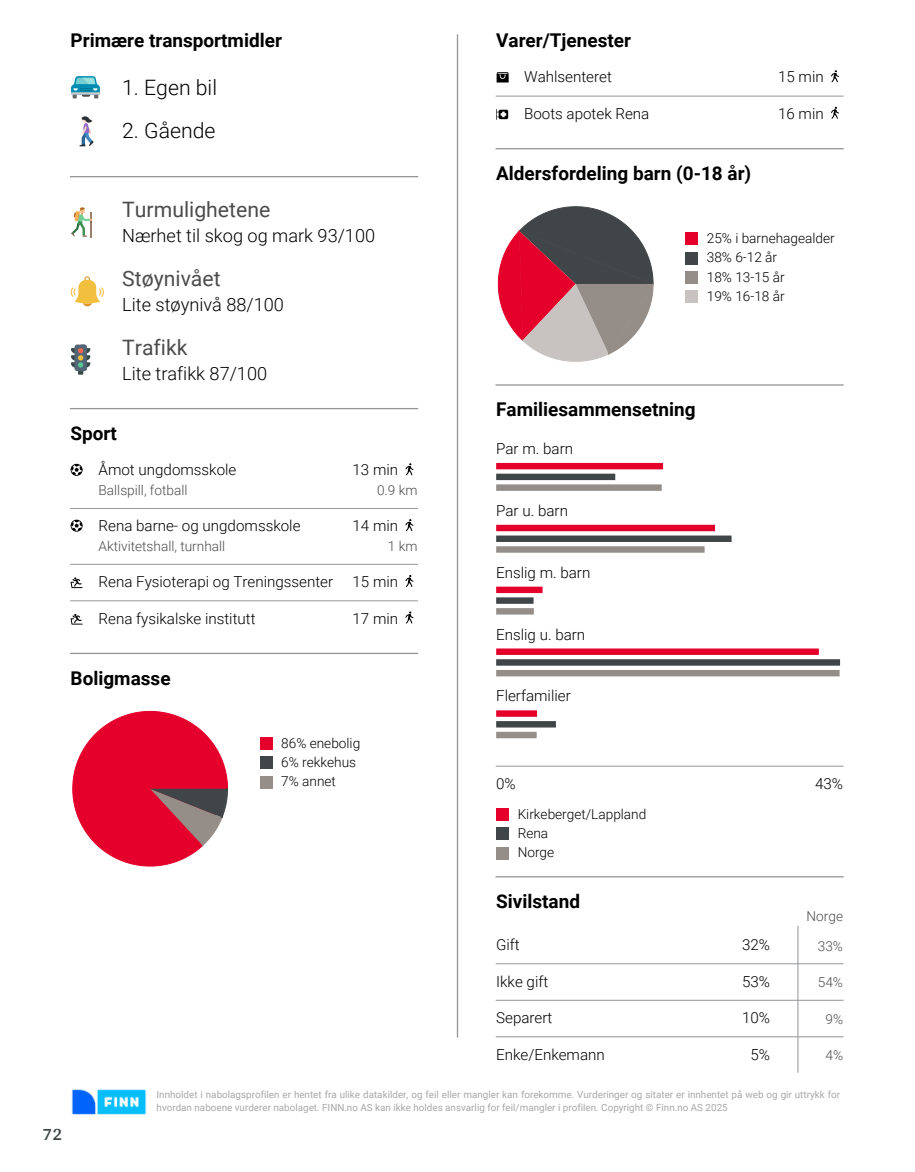
<style>
.page{position:relative;width:915px;height:1172px;background:#fff}
.page>*{position:absolute;margin:0;border:0;box-sizing:border-box;transform-origin:0 0}
.t1{font:21.15px "Roboto";color:#4c4c4c}
.t2{font:300 21.15px "Roboto";color:#000}
.t3{font:700 18.9px "Roboto";color:#000}
.t4{font:300 18.15px "Roboto";color:#000}
.t5{font:700 18px "Arya";color:#414749}
.t6{font:300 15.15px "Roboto";color:#000}
.t7{font:300 13.65px/19.4px "Roboto";color:#000}
.t8{font:300 13.65px "Roboto";color:#4c4c4c}
.t9{font:9.9px/12.9px "Roboto";color:#a8a8a8}
</style>
<div class="page">
<hr style="left:456px;top:35px;width:2px;height:1002px;background:#939598">
<svg style="left:71px;top:76px;width:29px;height:22px"></svg>
<svg style="left:79px;top:116px;width:15px;height:30px"></svg>
<hr style="left:71px;top:176px;width:346px;height:1px;background:#939598">
<svg style="left:71px;top:207px;width:22px;height:30px"></svg>
<svg style="left:71px;top:276px;width:33px;height:30px"></svg>
<svg style="left:71px;top:345px;width:19px;height:30px"></svg>
<hr style="left:71px;top:408px;width:346px;height:1px;background:#939598">
<svg style="left:71px;top:464px;width:12px;height:12px"></svg>
<svg style="left:405px;top:463px;width:8px;height:12px"></svg>
<hr style="left:71px;top:508px;width:346px;height:1px;background:#939598">
<svg style="left:71px;top:520px;width:12px;height:12px"></svg>
<svg style="left:405px;top:519px;width:8px;height:12px"></svg>
<hr style="left:71px;top:564px;width:346px;height:1px;background:#939598">
<svg style="left:71px;top:577px;width:12px;height:11px"></svg>
<svg style="left:405px;top:575px;width:8px;height:12px"></svg>
<hr style="left:71px;top:600px;width:346px;height:1px;background:#939598">
<svg style="left:71px;top:614px;width:12px;height:11px"></svg>
<svg style="left:405px;top:611px;width:8px;height:12px"></svg>
<hr style="left:71px;top:653px;width:346px;height:1px;background:#939598">
<svg style="left:72px;top:711px;width:156px;height:156px"></svg>
<div style="left:260px;top:737px;width:12px;height:13px;background:#e4002b"></div>
<div style="left:260px;top:756px;width:12px;height:13px;background:#404548"></div>
<div style="left:260px;top:776px;width:12px;height:13px;background:#958e88"></div>
<svg style="left:496px;top:72px;width:12px;height:11px"></svg>
<svg style="left:831px;top:70px;width:7px;height:12px"></svg>
<hr style="left:496px;top:96px;width:346px;height:1px;background:#939598">
<svg style="left:496px;top:109px;width:12px;height:11px"></svg>
<svg style="left:831px;top:107px;width:7px;height:12px"></svg>
<hr style="left:496px;top:148px;width:346px;height:1px;background:#939598">
<svg style="left:497px;top:206px;width:156px;height:156px"></svg>
<div style="left:685px;top:232px;width:13px;height:13px;background:#e4002b"></div>
<div style="left:685px;top:252px;width:13px;height:13px;background:#404548"></div>
<div style="left:685px;top:271px;width:13px;height:13px;background:#958e88"></div>
<div style="left:685px;top:290px;width:13px;height:13px;background:#c8c3c0"></div>
<hr style="left:496px;top:384px;width:346px;height:2px;background:#939598">
<div style="left:496px;top:463px;width:166px;height:6px;background:#e4002b"></div>
<div style="left:496px;top:474px;width:119px;height:6px;background:#404548"></div>
<div style="left:496px;top:484px;width:165px;height:7px;background:#958e88"></div>
<div style="left:496px;top:525px;width:218px;height:6px;background:#e4002b"></div>
<div style="left:496px;top:535px;width:235px;height:7px;background:#404548"></div>
<div style="left:496px;top:546px;width:208px;height:7px;background:#958e88"></div>
<div style="left:496px;top:587px;width:46px;height:6px;background:#e4002b"></div>
<div style="left:496px;top:597px;width:37px;height:7px;background:#404548"></div>
<div style="left:496px;top:608px;width:37px;height:6px;background:#958e88"></div>
<div style="left:496px;top:648px;width:322px;height:7px;background:#e4002b"></div>
<div style="left:496px;top:659px;width:343px;height:7px;background:#404548"></div>
<div style="left:496px;top:670px;width:343px;height:6px;background:#958e88"></div>
<div style="left:496px;top:710px;width:41px;height:7px;background:#e4002b"></div>
<div style="left:496px;top:721px;width:59px;height:6px;background:#404548"></div>
<div style="left:496px;top:732px;width:40px;height:6px;background:#958e88"></div>
<hr style="left:496px;top:766px;width:346px;height:1px;background:#939598">
<div style="left:496px;top:808px;width:13px;height:13px;background:#e4002b"></div>
<div style="left:496px;top:827px;width:13px;height:13px;background:#404548"></div>
<div style="left:496px;top:847px;width:13px;height:12px;background:#958e88"></div>
<hr style="left:496px;top:876px;width:346px;height:1px;background:#939598">
<hr style="left:797px;top:926px;width:1px;height:146px;background:#939598">
<hr style="left:496px;top:963px;width:346px;height:1px;background:#939598">
<hr style="left:496px;top:1000px;width:346px;height:1px;background:#939598">
<hr style="left:496px;top:1036px;width:346px;height:1px;background:#939598">
<img style="left:71px;top:1089px;width:76px;height:26px">
<p class="t3" style="left:71px;top:27px;width:213px">Primære transportmidler</p>
<h1 class="t2" style="left:122px;top:73px;width:96px">1. Egen bil</h1>
<h1 class="t2" style="left:122px;top:116px;width:95px">2. Gående</h1>
<h1 class="t1" style="left:122px;top:195px;width:150px">Turmulighetene</h1>
<p class="t4" style="left:122px;top:223px;width:254px">Nærhet til skog og mark 93/100</p>
<h1 class="t1" style="left:122px;top:264px;width:100px">Støynivået</h1>
<p class="t4" style="left:122px;top:292px;width:163px">Lite støynivå 88/100</p>
<h1 class="t1" style="left:122px;top:332px;width:67px">Trafikk</h1>
<p class="t4" style="left:122px;top:360px;width:146px">Lite trafikk 87/100</p>
<p class="t3" style="left:71px;top:420px;width:48px">Sport</p>
<p class="t6" style="left:98px;top:459px;width:139px">Åmot ungdomsskole</p>
<p class="t6" style="left:352px;top:459px;width:47px">13 min</p>
<p class="t8" style="left:98px;top:481px;width:90px">Ballspill, fotball</p>
<p class="t8" style="left:377px;top:481px;width:42px">0.9 km</p>
<p class="t6" style="left:98px;top:515px;width:203px">Rena barne- og ungdomsskole</p>
<p class="t6" style="left:352px;top:515px;width:47px">14 min</p>
<p class="t8" style="left:98px;top:537px;width:128px">Aktivitetshall, turnhall</p>
<p class="t8" style="left:388px;top:537px;width:31px">1 km</p>
<p class="t6" style="left:98px;top:571px;width:236px">Rena Fysioterapi og Treningssenter</p>
<p class="t6" style="left:352px;top:571px;width:47px">15 min</p>
<p class="t6" style="left:98px;top:608px;width:158px">Rena fysikalske institutt</p>
<p class="t6" style="left:352px;top:608px;width:47px">17 min</p>
<p class="t3" style="left:71px;top:665px;width:101px">Boligmasse</p>
<p class="t3" style="left:496px;top:27px;width:136px">Varer/Tjenester</p>
<p class="t6" style="left:524px;top:66px;width:89px">Wahlsenteret</p>
<p class="t6" style="left:777px;top:66px;width:47px">15 min</p>
<p class="t6" style="left:524px;top:103px;width:127px">Boots apotek Rena</p>
<p class="t6" style="left:777px;top:103px;width:47px">16 min</p>
<p class="t3" style="left:496px;top:160px;width:256px">Aldersfordeling barn (0-18 år)</p>
<p class="t7" style="left:706px;top:228px;width:129px">25% i barnehagealder<br>38% 6-12 år<br>18% 13-15 år<br>19% 16-18 år</p>
<p class="t3" style="left:496px;top:396px;width:201px">Familiesammensetning</p>
<p class="t6" style="left:496px;top:438px;width:78px">Par m. barn</p>
<p class="t6" style="left:496px;top:500px;width:73px">Par u. barn</p>
<p class="t6" style="left:496px;top:562px;width:96px">Enslig m. barn</p>
<p class="t6" style="left:496px;top:623px;width:91px">Enslig u. barn</p>
<p class="t6" style="left:496px;top:685px;width:76px">Flerfamilier</p>
<p class="t5" style="left:43px;top:1123px;width:21px">72</p>
<p class="t7" style="left:281px;top:733px;width:80px">86% enebolig<br>6% rekkehus<br>7% annet</p>
<p class="t6" style="left:496px;top:773px;width:21px">0%</p>
<p class="t6" style="left:814px;top:773px;width:29px">43%</p>
<p class="t7" style="left:517px;top:803px;width:130px">Kirkeberget/Lappland<br>Rena<br>Norge</p>
<p class="t3" style="left:496px;top:888px;width:85px">Sivilstand</p>
<p class="t8" style="left:806px;top:906px;width:38px">Norge</p>
<p class="t6" style="left:496px;top:934px;width:25px">Gift</p>
<p class="t6" style="left:741px;top:934px;width:29px">32%</p>
<p class="t8" style="left:817px;top:936px;width:27px">33%</p>
<p class="t6" style="left:496px;top:970px;width:54px">Ikke gift</p>
<p class="t6" style="left:741px;top:970px;width:29px">53%</p>
<p class="t8" style="left:817px;top:973px;width:27px">54%</p>
<p class="t6" style="left:496px;top:1007px;width:58px">Separert</p>
<p class="t6" style="left:741px;top:1007px;width:29px">10%</p>
<p class="t8" style="left:825px;top:1009px;width:19px">9%</p>
<p class="t6" style="left:496px;top:1043px;width:110px">Enke/Enkemann</p>
<p class="t6" style="left:750px;top:1043px;width:21px">5%</p>
<p class="t8" style="left:825px;top:1046px;width:19px">4%</p>
<p class="t9" style="left:156px;top:1087px;width:684px">Innholdet i nabolagsprofilen er hentet fra ulike datakilder, og feil eller mangler kan forekomme. Vurderinger og sitater er innhentet på web og gir uttrykk for hvordan naboene vurderer nabolaget. FINN.no AS kan ikke holdes ansvarlig for feil/mangler i profilen. Copyright © Finn.no AS 2025</p>
</div>
